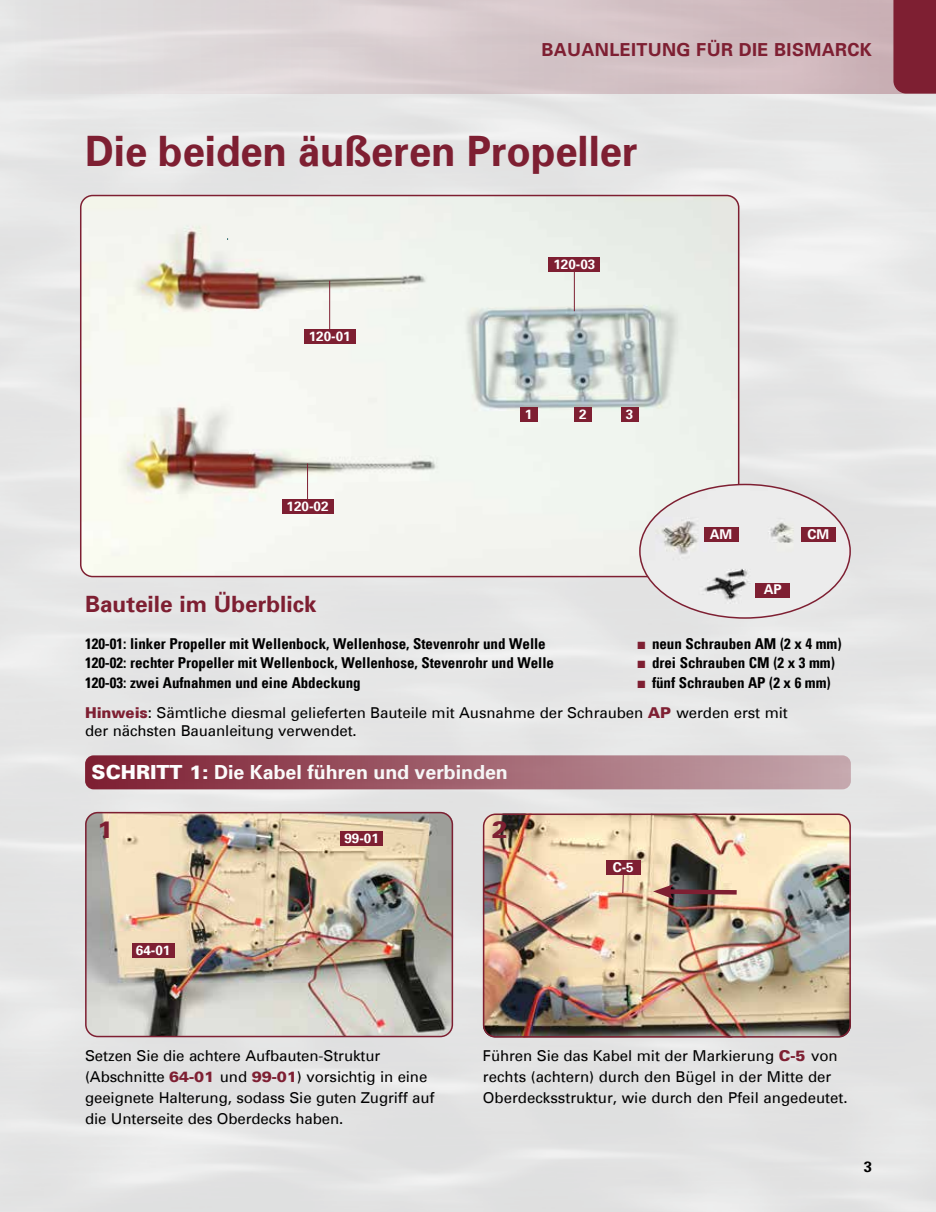
<style>
.page{position:relative;width:936px;height:1212px;background:#fff}
.page>*{position:absolute;margin:0;border:0;box-sizing:border-box;transform-origin:0 0}
.t1{font:700 42px "Univers";color:#7e1f32;scale:.95 1}
.t2{font:900 24px "Univers";color:#7e1f32}
.t3{font:700 22.5px "Univers";color:#7e1f32}
.t4{font:700 19.5px "Univers";color:#fff}
.t5{font:700 18px "Univers";letter-spacing:.02em;color:#7e1f32}
.t6{font:15px/21px "Univers";letter-spacing:-.005em;color:#000}
.t7{font:700 condensed 15px/19.5px "Univers";color:#000}
.t8{font:700 15px "Univers";color:#000}
.t9{font:700 13.5px "Univers";color:#fff}
.s1{color:#7e1f32}
.s2{font-weight:900;color:#7e1f32}
.s3{font-weight:900}
</style>
<div class="page">
<div style="left:0;top:94px;width:935px;height:1118px;background:#e5e5e5"></div>
<div style="left:0;top:0;width:935px;height:94px;background:linear-gradient(to right,#e5e6e6,#cbb0b5)"></div>
<img style="left:80px;top:195px;width:659px;height:382px">
<div style="left:80px;top:195px;width:659px;height:382px;border:2px solid #7e1f32;border-radius:12px"></div>
<div style="left:893px;top:0;width:42px;height:94px;background:#7e1f32"></div>
<div style="left:85px;top:755px;width:765px;height:34px;background:linear-gradient(to right,#7e1f32,#c5a8ae);border-radius:9px"></div>
<img style="left:639px;top:484px;width:211px;height:134px">
<hr style="left:329px;top:281px;width:1px;height:56px;background:#7e1f32">
<div style="left:304px;top:329px;width:51px;height:15px;background:#7e1f32"></div>
<div style="left:704px;top:527px;width:34px;height:15px;background:#7e1f32"></div>
<hr style="left:307px;top:463px;width:1px;height:44px;background:#7e1f32">
<div style="left:282px;top:499px;width:51px;height:15px;background:#7e1f32"></div>
<hr style="left:574px;top:272px;width:1px;height:39px;background:#7e1f32">
<div style="left:549px;top:257px;width:51px;height:15px;background:#7e1f32"></div>
<div style="left:621px;top:407px;width:17px;height:15px;background:#7e1f32"></div>
<div style="left:520px;top:407px;width:17px;height:15px;background:#7e1f32"></div>
<div style="left:574px;top:407px;width:17px;height:15px;background:#7e1f32"></div>
<img style="left:483px;top:813px;width:367px;height:224px">
<div style="left:483px;top:813px;width:367px;height:224px;border:2px solid #7e1f32;border-radius:12px"></div>
<img style="left:85px;top:812px;width:368px;height:224px">
<div style="left:85px;top:812px;width:368px;height:225px;border:2px solid #7e1f32;border-radius:12px"></div>
<div style="left:340px;top:831px;width:43px;height:15px;background:#7e1f32"></div>
<div style="left:132px;top:943px;width:42px;height:15px;background:#7e1f32"></div>
<svg style="left:622px;top:875px;width:2px;height:19px"></svg>
<div style="left:801px;top:527px;width:34px;height:15px;background:#7e1f32"></div>
<div style="left:755px;top:583px;width:34px;height:14px;background:#7e1f32"></div>
<svg style="left:653px;top:884px;width:88px;height:15px"></svg>
<div style="left:606px;top:860px;width:34px;height:15px;background:#7e1f32"></div>
<p class="t5" style="left:541px;top:41px;width:332px">BAUANLEITUNG FÜR DIE BISMARCK</p>
<h1 class="t1" style="left:85px;top:134px;width:583px">Die beiden äußeren Propeller</h1>
<p class="t9" style="left:309px;top:330px;width:44px">120-01</p>
<p class="t9" style="left:286px;top:500px;width:44px">120-02</p>
<p class="t9" style="left:553px;top:258px;width:44px">120-03</p>
<p class="t9" style="left:525px;top:408px;width:9px">1</p>
<p class="t9" style="left:579px;top:408px;width:9px">2</p>
<p class="t9" style="left:626px;top:408px;width:9px">3</p>
<p class="t9" style="left:709px;top:528px;width:24px">AM</p>
<p class="t9" style="left:807px;top:528px;width:23px">CM</p>
<h3 class="t3" style="left:85px;top:594px;width:233px">Bauteile im Überblick</h3>
<p class="t7" style="left:85px;top:635px;width:470px">120-01: linker Propeller mit Wellenbock, Wellenhose, Stevenrohr und Welle<br>120-02: rechter Propeller mit Wellenbock, Wellenhose, Stevenrohr und Welle<br>120-03: zwei Aufnahmen und eine Abdeckung</p>
<p class="t9" style="left:763px;top:584px;width:19px">AP</p>
<p class="t7" style="left:637px;top:635px;width:205px"><span class="s1">■</span> neun Schrauben AM (2 x 4 mm)</p>
<p class="t7" style="left:637px;top:654px;width:199px"><span class="s1">■</span> drei Schrauben CM (2 x 3 mm)</p>
<p class="t7" style="left:637px;top:674px;width:194px"><span class="s1">■</span> fünf Schrauben AP (2 x 6 mm)</p>
<p class="t6" style="left:85px;top:705px;width:704px;line-height:18px"><span class="s2">Hinweis</span>: Sämtliche diesmal gelieferten Bauteile mit Ausnahme der Schrauben <span class="s2">AP</span> werden erst mit der nächsten Bauanleitung verwendet.</p>
<h3 class="t4" style="left:92px;top:764px;width:418px"><span class="s3">SCHRITT 1:</span> Die Kabel führen und verbinden</h3>
<h2 class="t2" style="left:97px;top:819px;width:18px">1</h2>
<p class="t9" style="left:136px;top:945px;width:36px">64-01</p>
<p class="t9" style="left:344px;top:832px;width:36px">99-01</p>
<p class="t6" style="left:85px;top:1046px;width:351px">Setzen Sie die achtere Aufbauten-Struktur (Abschnitte <span class="s2">64-01</span> und <span class="s2">99-01</span>) vorsichtig in eine geeignete Halterung, sodass Sie guten Zugriff auf die Unterseite des Oberdecks haben.</p>
<h2 class="t2" style="left:492px;top:819px;width:18px">2</h2>
<p class="t9" style="left:612px;top:861px;width:23px">C-5</p>
<p class="t6" style="left:483px;top:1046px;width:366px">Führen Sie das Kabel mit der Markierung <span class="s2">C-5</span> von rechts (achtern) durch den Bügel in der Mitte der<br>Oberdecksstruktur, wie durch den Pfeil angedeutet.</p>
<p class="t8" style="left:863px;top:1160px;width:10px">3</p>
</div>
